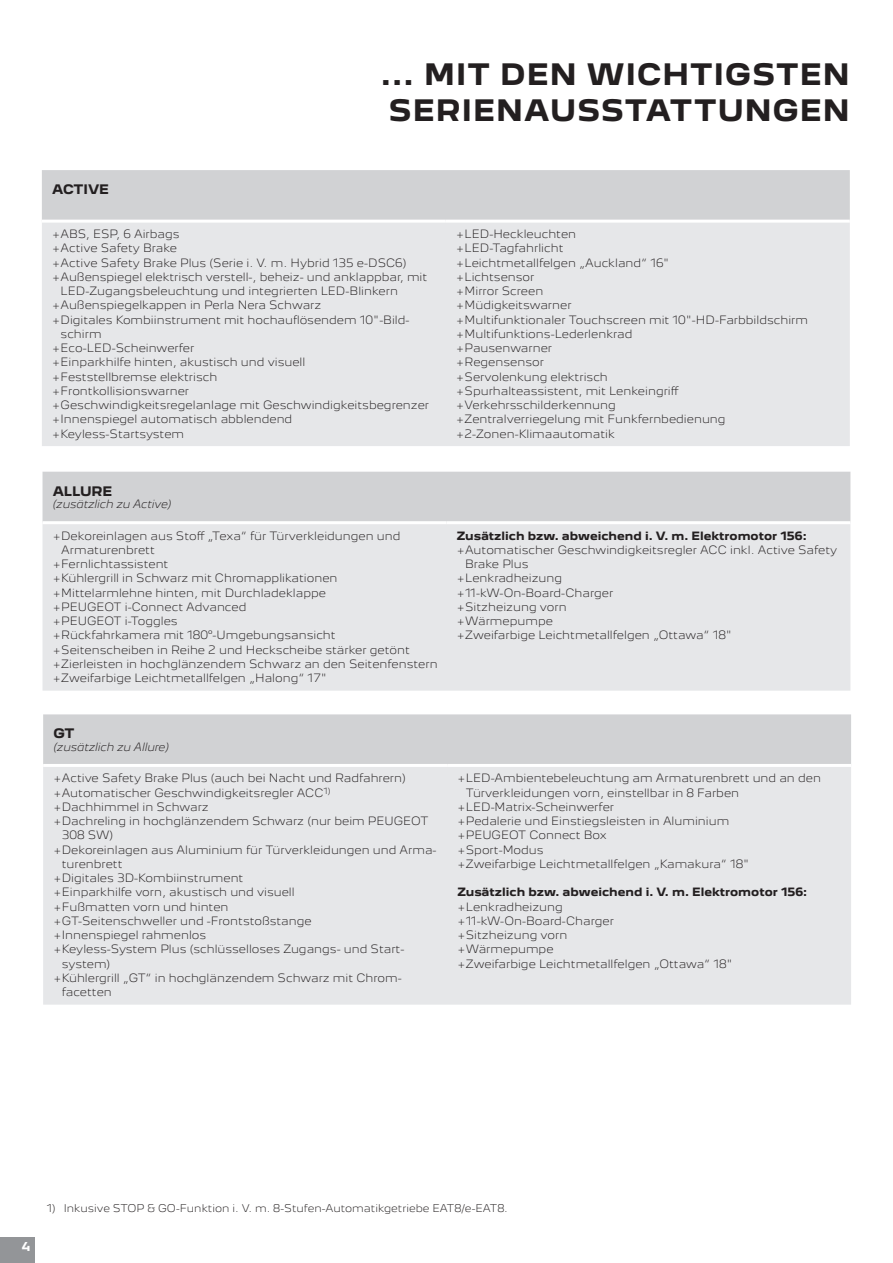
<style>
.page{position:relative;width:893px;height:1263px;background:#fff}
.page>*{position:absolute;margin:0;border:0;box-sizing:border-box;transform-origin:0 0}
.t1{font:700 27px/36px "Peugeot New";letter-spacing:.04em;color:#231f20}
._09_Preisübersich_PK{font:700 12px "Peugeot New";letter-spacing:-.01em;color:#231f20}
.t2{font:700 11.25px "Peugeot New";color:#fff}
.t3{font:300 10.5px/14.2px "Peugeot New";color:#231f20}
._09_Preisübersich_PK-2{font:700 10.5px "Peugeot New";color:#231f20}
._09_Preisübersich_PK-3{font:italic 300 10.5px "Peugeot New";letter-spacing:-.01em;color:#231f20}
.Fußnote_7pt_Light_li{font:300 9.75px "Peugeot New";color:#231f20}
</style>
<div class="page">
<div style="left:0;top:1237px;width:35px;height:26px;background:#939598"></div>
<div style="left:43px;top:472px;width:807px;height:49px;background:#d1d2d4"></div>
<div style="left:43px;top:524px;width:807px;height:167px;background:#e6e7e9"></div>
<div style="left:43px;top:714px;width:808px;height:50px;background:#d1d2d4"></div>
<div style="left:43px;top:767px;width:808px;height:238px;background:#e6e7e9"></div>
<div style="left:42px;top:170px;width:808px;height:50px;background:#d1d2d4"></div>
<div style="left:42px;top:223px;width:808px;height:223px;background:#e6e7e9"></div>
<p class="t1" style="left:381px;top:56px;width:470px">... MIT DEN WICHTIGSTEN<br>SERIENAUSSTATTUNGEN</p>
<p class="_09_Preisübersich_PK" style="left:52px;top:181px;width:58px">ACTIVE</p>
<p class="t3" style="left:52px;top:227px;width:129px">+ABS, ESP, 6 Airbags</p>
<p class="t3" style="left:52px;top:241px;width:126px">+Active Safety Brake</p>
<p class="t3" style="left:52px;top:255px;width:356px">+Active Safety Brake Plus (Serie i. V. m. Hybrid 135 e-DSC6)</p>
<p class="t3" style="left:61px;top:270px;width:368px;text-indent:-9px">+Außenspiegel elektrisch verstell-, beheiz- und anklappbar, mit<br>LED-Zugangsbeleuchtung und integrierten LED-Blinkern</p>
<p class="t3" style="left:52px;top:298px;width:271px">+Außenspiegelkappen in Perla Nera Schwarz</p>
<p class="t3" style="left:61px;top:312px;width:350px;text-indent:-9px">+Digitales Kombiinstrument mit hochauflösendem 10"-Bild&shy;schirm</p>
<p class="t3" style="left:52px;top:341px;width:144px">+Eco-LED-Scheinwerfer</p>
<p class="t3" style="left:52px;top:355px;width:255px">+Einparkhilfe hinten, akustisch und visuell</p>
<p class="t3" style="left:52px;top:369px;width:167px">+Feststellbremse elektrisch</p>
<p class="t3" style="left:52px;top:384px;width:139px">+Frontkollisionswarner</p>
<p class="t3" style="left:52px;top:398px;width:379px">+Geschwindigkeitsregelanlage mit Geschwindigkeitsbegrenzer</p>
<p class="t3" style="left:52px;top:412px;width:242px">+Innenspiegel automatisch abblendend</p>
<p class="t3" style="left:52px;top:426px;width:134px">+Keyless-Startsystem</p>
<p class="_09_Preisübersich_PK" style="left:53px;top:483px;width:61px">ALLURE</p>
<p class="_09_Preisübersich_PK-3" style="left:53px;top:497px;width:120px">(zusätzlich zu Active)</p>
<p class="t3" style="left:61px;top:528px;width:341px;text-indent:-9px">+Dekoreinlagen aus Stoff „Texa“ für Türverkleidungen und<br>Armaturenbrett</p>
<p class="t3" style="left:53px;top:557px;width:117px">+Fernlichtassistent</p>
<p class="t3" style="left:53px;top:571px;width:286px">+Kühlergrill in Schwarz mit Chromapplikationen</p>
<p class="t3" style="left:53px;top:585px;width:275px">+Mittelarmlehne hinten, mit Durchladeklappe</p>
<p class="t3" style="left:53px;top:600px;width:195px">+PEUGEOT i-Connect Advanced</p>
<p class="t3" style="left:53px;top:614px;width:126px">+PEUGEOT i-Toggles</p>
<p class="t3" style="left:53px;top:628px;width:284px">+Rückfahrkamera mit 180°-Umgebungsansicht</p>
<p class="t3" style="left:53px;top:642px;width:359px">+Seitenscheiben in Reihe 2 und Heckscheibe stärker getönt</p>
<p class="t3" style="left:53px;top:657px;width:386px">+Zierleisten in hochglänzendem Schwarz an den Seitenfenstern</p>
<p class="t3" style="left:53px;top:671px;width:276px">+Zweifarbige Leichtmetallfelgen „Halong“ 17"</p>
<p class="_09_Preisübersich_PK" style="left:53px;top:726px;width:23px">GT</p>
<p class="_09_Preisübersich_PK-3" style="left:53px;top:740px;width:117px">(zusätzlich zu Allure)</p>
<p class="t3" style="left:53px;top:771px;width:354px">+Active Safety Brake Plus (auch bei Nacht und Radfahrern)</p>
<p class="t3" style="left:53px;top:785px;width:279px">+Automatischer Geschwindigkeitsregler ACC<sup>1)</sup></p>
<p class="t3" style="left:53px;top:800px;width:157px">+Dachhimmel in Schwarz</p>
<p class="t3" style="left:62px;top:814px;width:368px;text-indent:-9px">+Dachreling in hochglänzendem Schwarz (nur beim PEUGEOT<br>308 SW)</p>
<p class="t3" style="left:62px;top:842px;width:376px;text-indent:-9px">+Dekoreinlagen aus Aluminium für Türverkleidungen und Arma&shy;turenbrett</p>
<p class="t3" style="left:53px;top:871px;width:192px">+Digitales 3D-Kombiinstrument</p>
<p class="t3" style="left:53px;top:885px;width:243px">+Einparkhilfe vorn, akustisch und visuell</p>
<p class="t3" style="left:53px;top:899px;width:177px">+Fußmatten vorn und hinten</p>
<p class="t3" style="left:53px;top:914px;width:260px">+GT-Seitenschweller und -Frontstoßstange</p>
<p class="t3" style="left:53px;top:928px;width:154px">+Innenspiegel rahmenlos</p>
<p class="t3" style="left:62px;top:942px;width:343px;text-indent:-9px">+Keyless-System Plus (schlüsselloses Zugangs- und Start&shy;system)</p>
<p class="t3" style="left:62px;top:971px;width:341px;text-indent:-9px">+Kühlergrill „GT“ in hochglänzendem Schwarz mit Chrom&shy;facetten</p>
<p class="t3" style="left:456px;top:227px;width:122px">+LED-Heckleuchten</p>
<p class="t3" style="left:456px;top:241px;width:109px">+LED-Tagfahrlicht</p>
<p class="t3" style="left:456px;top:255px;width:215px">+Leichtmetallfelgen „Auckland“ 16"</p>
<p class="t3" style="left:456px;top:270px;width:80px">+Lichtsensor</p>
<p class="t3" style="left:456px;top:284px;width:89px">+Mirror Screen</p>
<p class="t3" style="left:456px;top:298px;width:117px">+Müdigkeitswarner</p>
<p class="t3" style="left:456px;top:312px;width:354px">+Multifunktionaler Touchscreen mit 10"-HD-Farbbildschirm</p>
<p class="t3" style="left:456px;top:327px;width:178px">+Multifunktions-Lederlenkrad</p>
<p class="t3" style="left:456px;top:341px;width:98px">+Pausenwarner</p>
<p class="t3" style="left:456px;top:355px;width:89px">+Regensensor</p>
<p class="t3" style="left:456px;top:369px;width:153px">+Servolenkung elektrisch</p>
<p class="t3" style="left:456px;top:384px;width:224px">+Spurhalteassistent, mit Lenkeingriff</p>
<p class="t3" style="left:456px;top:398px;width:161px">+Verkehrsschilderkennung</p>
<p class="t3" style="left:456px;top:412px;width:271px">+Zentralverriegelung mit Funkfernbedienung</p>
<p class="t3" style="left:456px;top:426px;width:160px">+2-Zonen-Klimaautomatik</p>
<p class="_09_Preisübersich_PK-2" style="left:457px;top:528px;width:351px">Zusätzlich bzw. abweichend i. V. m. Elektromotor 156:</p>
<p class="t3" style="left:465px;top:543px;width:374px;text-indent:-9px">+Automatischer Geschwindigkeitsregler ACC inkl. Active Safety<br>Brake Plus</p>
<p class="t3" style="left:457px;top:571px;width:107px">+Lenkradheizung</p>
<p class="t3" style="left:457px;top:585px;width:158px">+11-kW-On-Board-Charger</p>
<p class="t3" style="left:457px;top:600px;width:111px">+Sitzheizung vorn</p>
<p class="t3" style="left:457px;top:614px;width:98px">+Wärmepumpe</p>
<p class="t3" style="left:457px;top:628px;width:277px">+Zweifarbige Leichtmetallfelgen „Ottawa“ 18"</p>
<p class="t3" style="left:466px;top:771px;width:357px;text-indent:-9px">+LED-Ambientebeleuchtung am Armaturenbrett und an den<br>Türverkleidungen vorn, einstellbar in 8 Farben</p>
<p class="t3" style="left:457px;top:800px;width:158px">+LED-Matrix-Scheinwerfer</p>
<p class="t3" style="left:457px;top:814px;width:273px">+Pedalerie und Einstiegsleisten in Aluminium</p>
<p class="t3" style="left:457px;top:828px;width:151px">+PEUGEOT Connect Box</p>
<p class="t3" style="left:457px;top:842px;width:88px">+Sport-Modus</p>
<p class="t3" style="left:457px;top:857px;width:293px">+Zweifarbige Leichtmetallfelgen „Kamakura“ 18"</p>
<p class="_09_Preisübersich_PK-2" style="left:457px;top:885px;width:351px">Zusätzlich bzw. abweichend i. V. m. Elektromotor 156:</p>
<p class="t3" style="left:457px;top:899px;width:107px">+Lenkradheizung</p>
<p class="t3" style="left:457px;top:914px;width:158px">+11-kW-On-Board-Charger</p>
<p class="t3" style="left:457px;top:928px;width:111px">+Sitzheizung vorn</p>
<p class="t3" style="left:457px;top:942px;width:98px">+Wärmepumpe</p>
<p class="t3" style="left:457px;top:956px;width:277px">+Zweifarbige Leichtmetallfelgen „Ottawa“ 18"</p>
<p class="t2" style="left:22px;top:1239px;width:10px">4</p>
<p class="Fußnote_7pt_Light_li" style="left:47px;top:1202px;width:463px">1) Inkusive STOP &amp; GO-Funktion i. V. m. 8-Stufen-Automatikgetriebe EAT8/e-EAT8.</p>
</div>
